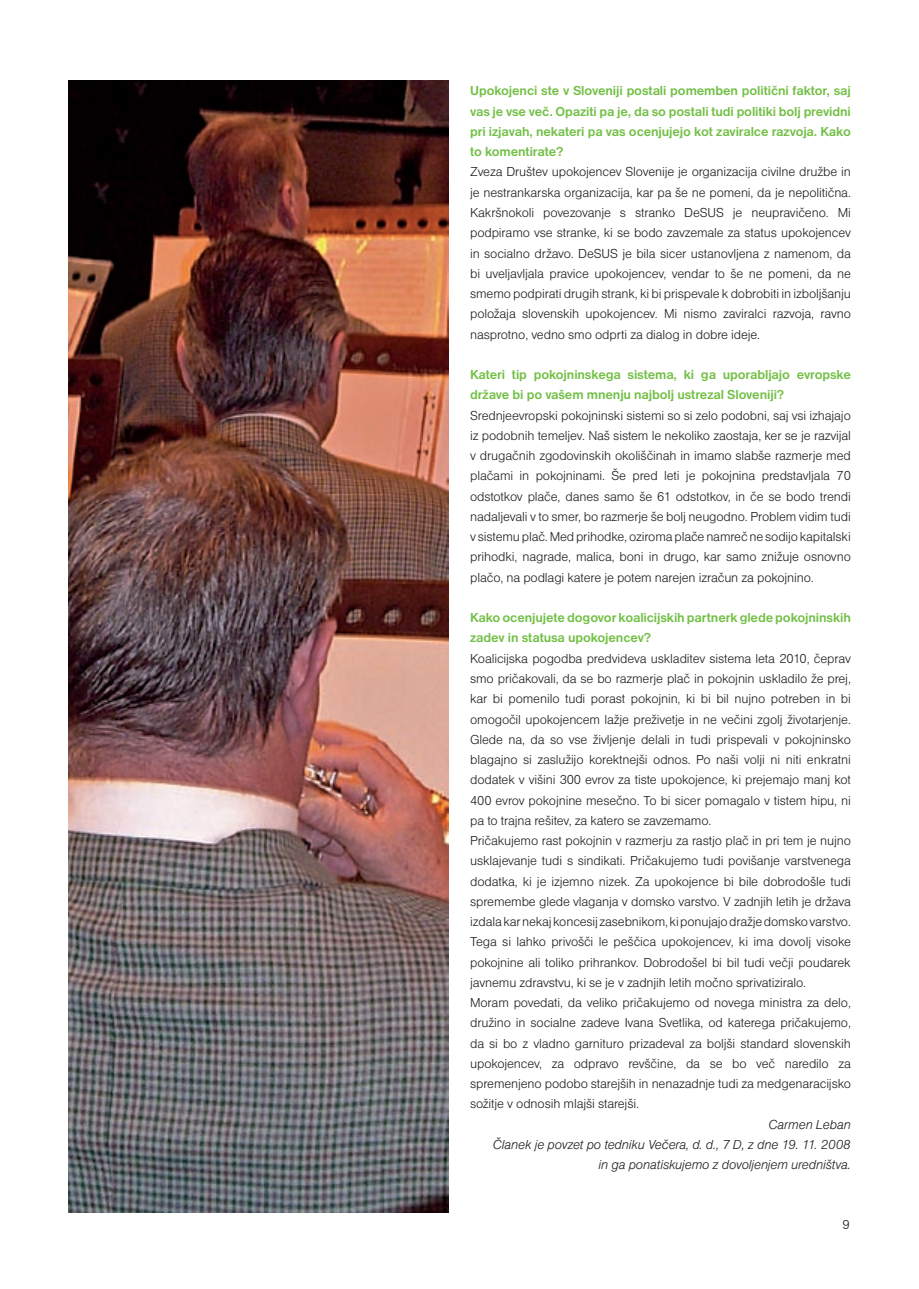
<style>
.page{position:relative;width:919px;height:1289px;background:#fff}
.page>*{position:absolute;margin:0;border:0;box-sizing:border-box;transform-origin:0 0}
.t1{font:13.5px/20.2px "Nimbus San DEE Ligh";letter-spacing:-.01em;color:#231f20;text-align:justify}
.t2{font:700 13.5px/20.2px "Nimbus San DEE";letter-spacing:-.01em;color:#71bf44}
.t3{font:13.5px/20.2px "Nimbus San DEE Ligh Ital";letter-spacing:-.01em;color:#231f20;text-align:right}
</style>
<div class="page">
<img style="left:68px;top:81px;width:381px;height:1131px">
<p class="t2" style="left:470px;top:81px;width:382px;text-align:justify">Upokojenci ste v Sloveniji postali pomemben politični faktor, saj vas je vse več. Opaziti pa je, da so postali tudi politiki bolj previdni pri izjavah, nekateri pa vas ocenjujejo kot zaviralce razvoja. Kako to komentirate?</p>
<p class="t1" style="left:470px;top:162px;width:382px">Zveza Društev upokojencev Slovenije je organizacija civilne družbe in je nestrankarska organizacija, kar pa še ne pomeni, da je nepolitična.<br>Kakršnokoli povezovanje s stranko DeSUS je neupravičeno. Mi podpiramo vse stranke, ki se bodo zavzemale za status upokojencev in socialno državo. DeSUS je bila sicer ustanovljena z namenom, da bi uveljavljala pravice upokojencev, vendar to še ne pomeni, da ne smemo podpirati drugih strank, ki bi prispevale k dobrobiti in izboljšanju položaja slovenskih upokojencev. Mi nismo zaviralci razvoja, ravno nasprotno, vedno smo odprti za dialog in dobre ideje.</p>
<p class="t2" style="left:470px;top:364px;width:382px">Kateri tip pokojninskega sistema, ki ga uporabljajo evropske države bi po vašem mnenju najbolj ustrezal Sloveniji?</p>
<p class="t1" style="left:470px;top:405px;width:382px">Srednjeevropski pokojninski sistemi so si zelo podobni, saj vsi izhajajo iz podobnih temeljev. Naš sistem le nekoliko zaostaja, ker se je razvijal v drugačnih zgodovinskih okoliščinah in imamo slabše razmerje med plačami in pokojninami. Še pred leti je pokojnina predstavljala 70 odstotkov plače, danes samo še 61 odstotkov, in če se bodo trendi nadaljevali v to smer, bo razmerje še bolj neugodno. Problem vidim tudi v sistemu plač. Med prihodke, oziroma plače namreč ne sodijo kapitalski prihodki, nagrade, malica, boni in drugo, kar samo znižuje osnovno plačo, na podlagi katere je potem narejen izračun za pokojnino.</p>
<p class="t2" style="left:470px;top:607px;width:382px">Kako ocenjujete dogovor koalicijskih partnerk glede pokojninskih zadev in statusa upokojencev?</p>
<p class="t1" style="left:470px;top:648px;width:382px;text-align:left">Koalicijska pogodba predvideva uskladitev sistema leta 2010, čeprav smo pričakovali, da se bo razmerje plač in pokojnin uskladilo že prej, kar bi pomenilo tudi porast pokojnin, ki bi bil nujno potreben in bi omogočil upokojencem lažje preživetje in ne večini zgolj životarjenje.<br>Glede na, da so vse življenje delali in tudi prispevali v pokojninsko blagajno si zaslužijo korektnejši odnos. Po naši volji ni niti enkratni dodatek v višini 300 evrov za tiste upokojence, ki prejemajo manj kot 400 evrov pokojnine mesečno. To bi sicer pomagalo v tistem hipu, ni pa to trajna rešitev, za katero se zavzemamo.<br>Pričakujemo rast pokojnin v razmerju za rastjo plač in pri tem je nujno usklajevanje tudi s sindikati. Pričakujemo tudi povišanje varstvenega dodatka, ki je izjemno nizek. Za upokojence bi bile dobrodošle tudi spremembe glede vlaganja v domsko varstvo. V zadnjih letih je država izdala kar nekaj koncesij zasebnikom, ki ponujajo dražje domsko varstvo.<br>Tega si lahko privošči le peščica upokojencev, ki ima dovolj visoke pokojnine ali toliko prihrankov. Dobrodošel bi bil tudi večji poudarek javnemu zdravstvu, ki se je v zadnjih letih močno sprivatiziralo.<br>Moram povedati, da veliko pričakujemo od novega ministra za delo, družino in socialne zadeve Ivana Svetlika, od katerega pričakujemo, da si bo z vladno garnituro prizadeval za boljši standard slovenskih upokojencev, za odpravo revščine, da se bo več naredilo za spremenjeno podobo starejših in nenazadnje tudi za medgenaracijsko sožitje v odnosih mlajši starejši.</p>
<p class="t3" style="left:493px;top:1114px;width:359px">Carmen Leban<br>Članek je povzet po tedniku Večera, d. d., 7 D, z dne 19. 11. 2008 in ga ponatiskujemo z dovoljenjem uredništva.</p>
<p class="t1" style="left:842px;top:1214px;width:9px">9</p>
</div>
